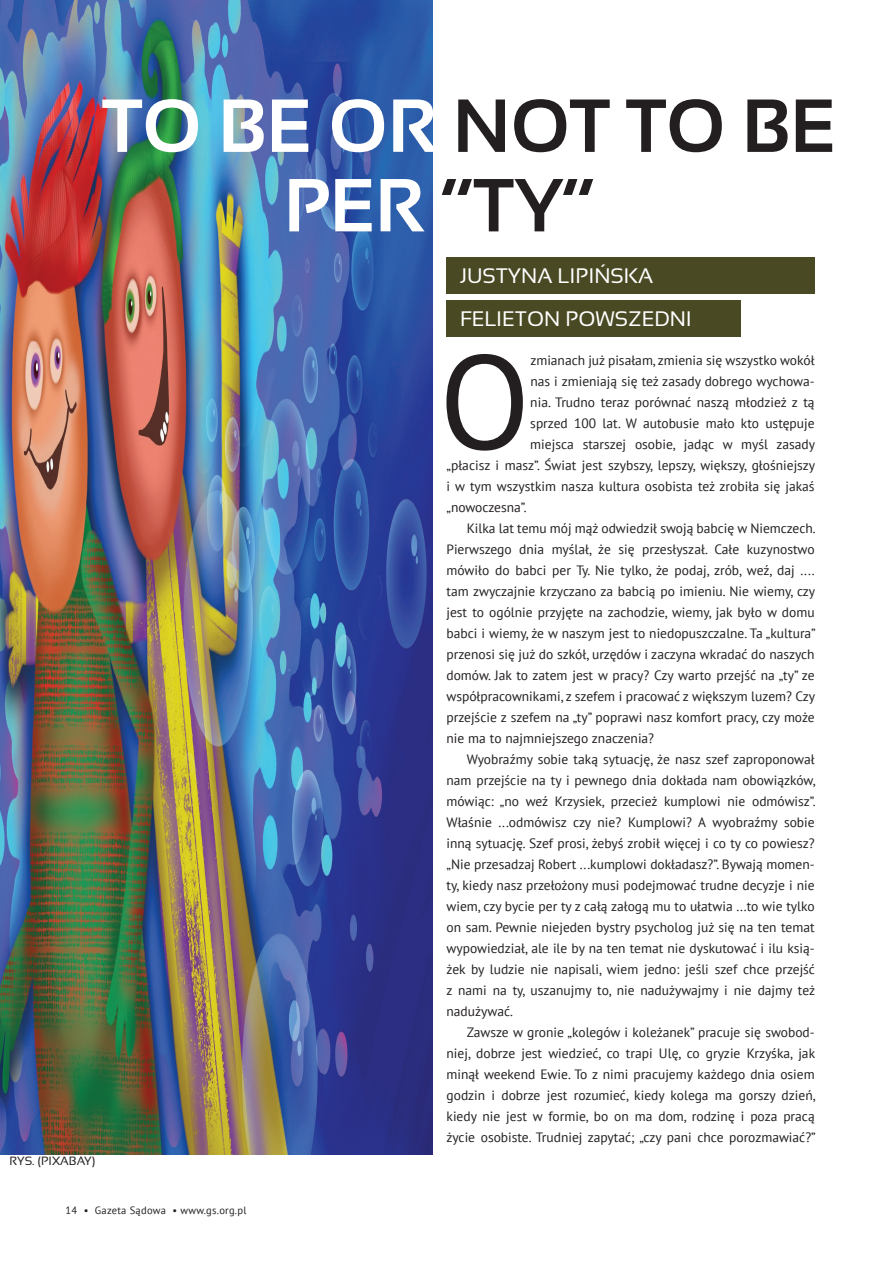
<style>
.page{position:relative;width:893px;height:1263px;background:#fff}
.page>*{position:absolute;margin:0;border:0;box-sizing:border-box;transform-origin:0 0}
.t1{font:133.5px "PT Sans";color:#231f20}
.t2{font:700 75px/79.5px "Sansation";color:#231f20}
.t3{font:21px "Sansation";color:#fff}
.t4{font:13.5px "PT Sans";color:#231f20}
.t5{font:12px "Sansation";color:#231f20}
.t6{font:10.5px "PT Sans";letter-spacing:.025em;color:#231f20}
.s1{color:#fff}
</style>
<div class="page">
<img style="left:0;top:0;width:433px;height:1154px">
<div style="left:446px;top:257px;width:369px;height:37px;background:#494924"></div>
<div style="left:446px;top:300px;width:295px;height:36px;background:#494924"></div>
<h2 class="t2" style="left:284px;top:86px;width:553px;text-indent:-181px"><span class="s1">TO BE OR</span> NOT TO BE<br><span class="s1">PER</span> “TY”</h2>
<h3 class="t3" style="left:460px;top:264px;width:13px">JUST</h3>
<h3 class="t3" style="left:508px;top:264px;width:59px">YNA LIPI</h3>
<h3 class="t3" style="left:594px;top:264px;width:31px">ŃSKA</h3>
<h3 class="t3" style="left:460px;top:307px;width:25px">FELIETON</h3>
<h3 class="t3" style="left:565px;top:307px;width:15px">POWSZEDNI</h3>
<h1 class="t1" style="left:439px;top:316px;width:93px">O</h1>
<p class="t4" style="left:530px;top:352px;width:286px">zmianach już pisałam, zmienia się wszystko wokół</p>
<p class="t4" style="left:530px;top:373px;width:286px">nas i zmieniają się też zasady dobrego wychowa-</p>
<p class="t4" style="left:530px;top:394px;width:286px">nia. Trudno teraz porównać naszą młodzież z tą</p>
<p class="t4" style="left:530px;top:415px;width:286px">sprzed 100 lat. W autobusie mało kto ustępuje</p>
<p class="t4" style="left:530px;top:436px;width:286px">miejsca starszej osobie, jadąc w myśl zasady</p>
<p class="t4" style="left:446px;top:457px;width:370px">„płacisz i masz”. Świat jest szybszy, lepszy, większy, głośniejszy</p>
<p class="t4" style="left:446px;top:478px;width:370px">i w tym wszystkim nasza kultura osobista też zrobiła się jakaś</p>
<p class="t4" style="left:446px;top:499px;width:82px">„nowoczesna”.</p>
<p class="t4" style="left:467px;top:520px;width:350px">Kilka lat temu mój mąż odwiedził swoją babcię w Niemczech.</p>
<p class="t4" style="left:446px;top:541px;width:370px">Pierwszego dnia myślał, że się przesłyszał. Całe kuzynostwo</p>
<p class="t4" style="left:446px;top:562px;width:370px">mówiło do babci per Ty. Nie tylko, że podaj, zrób, weź, daj ....</p>
<p class="t4" style="left:446px;top:583px;width:370px">tam zwyczajnie krzyczano za babcią po imieniu. Nie wiemy, czy</p>
<p class="t4" style="left:446px;top:604px;width:370px">jest to ogólnie przyjęte na zachodzie, wiemy, jak było w domu</p>
<p class="t4" style="left:446px;top:625px;width:371px">babci i wiemy, że w naszym jest to niedopuszczalne. Ta „kultura”</p>
<p class="t4" style="left:446px;top:646px;width:370px">przenosi się już do szkół, urzędów i zaczyna wkradać do naszych</p>
<p class="t4" style="left:446px;top:667px;width:370px">domów. Jak to zatem jest w pracy? Czy warto przejść na „ty” ze</p>
<p class="t4" style="left:446px;top:688px;width:370px">współpracownikami, z szefem i pracować z większym luzem? Czy</p>
<p class="t4" style="left:446px;top:709px;width:370px">przejście z szefem na „ty” poprawi nasz komfort pracy, czy może</p>
<p class="t4" style="left:446px;top:730px;width:209px">nie ma to najmniejszego znaczenia?</p>
<p class="t4" style="left:467px;top:751px;width:349px">Wyobraźmy sobie taką sytuację, że nasz szef zaproponował</p>
<p class="t4" style="left:446px;top:772px;width:371px">nam przejście na ty i pewnego dnia dokłada nam obowiązków,</p>
<p class="t4" style="left:446px;top:793px;width:371px">mówiąc: „no weź Krzysiek, przecież kumplowi nie odmówisz”.</p>
<p class="t4" style="left:446px;top:814px;width:370px">Właśnie ...odmówisz czy nie? Kumplowi? A wyobraźmy sobie</p>
<p class="t4" style="left:446px;top:835px;width:370px">inną sytuację. Szef prosi, żebyś zrobił więcej i co ty co powiesz?</p>
<p class="t4" style="left:446px;top:856px;width:370px">„Nie przesadzaj Robert ...kumplowi dokładasz?”. Bywają momen-</p>
<p class="t4" style="left:446px;top:877px;width:370px">ty, kiedy nasz przełożony musi podejmować trudne decyzje i nie</p>
<p class="t4" style="left:446px;top:898px;width:370px">wiem, czy bycie per ty z całą załogą mu to ułatwia ...to wie tylko</p>
<p class="t4" style="left:446px;top:919px;width:370px">on sam. Pewnie niejeden bystry psycholog już się na ten temat</p>
<p class="t4" style="left:446px;top:940px;width:370px">wypowiedział, ale ile by na ten temat nie dyskutować i ilu ksią-</p>
<p class="t4" style="left:446px;top:961px;width:370px">żek by ludzie nie napisali, wiem jedno: jeśli szef chce przejść</p>
<p class="t4" style="left:446px;top:982px;width:370px">z nami na ty, uszanujmy to, nie nadużywajmy i nie dajmy też</p>
<p class="t4" style="left:446px;top:1003px;width:68px">nadużywać.</p>
<p class="t4" style="left:467px;top:1024px;width:349px">Zawsze w gronie „kolegów i koleżanek” pracuje się swobod-</p>
<p class="t4" style="left:446px;top:1045px;width:370px">niej, dobrze jest wiedzieć, co trapi Ulę, co gryzie Krzyśka, jak</p>
<p class="t4" style="left:446px;top:1066px;width:370px">minął weekend Ewie. To z nimi pracujemy każdego dnia osiem</p>
<p class="t4" style="left:446px;top:1087px;width:371px">godzin i dobrze jest rozumieć, kiedy kolega ma gorszy dzień,</p>
<p class="t4" style="left:446px;top:1108px;width:370px">kiedy nie jest w formie, bo on ma dom, rodzinę i poza pracą</p>
<p class="t4" style="left:446px;top:1129px;width:371px">życie osobiste. Trudniej zapytać; „czy pani chce porozmawiać?”</p>
<p class="t5" style="left:9px;top:1154px;width:87px">RYS. (PI XABAY)</p>
<p class="t6" style="left:66px;top:1204px;width:182px">14 • Gazeta Sądowa • www.gs.org.pl</p>
</div>
